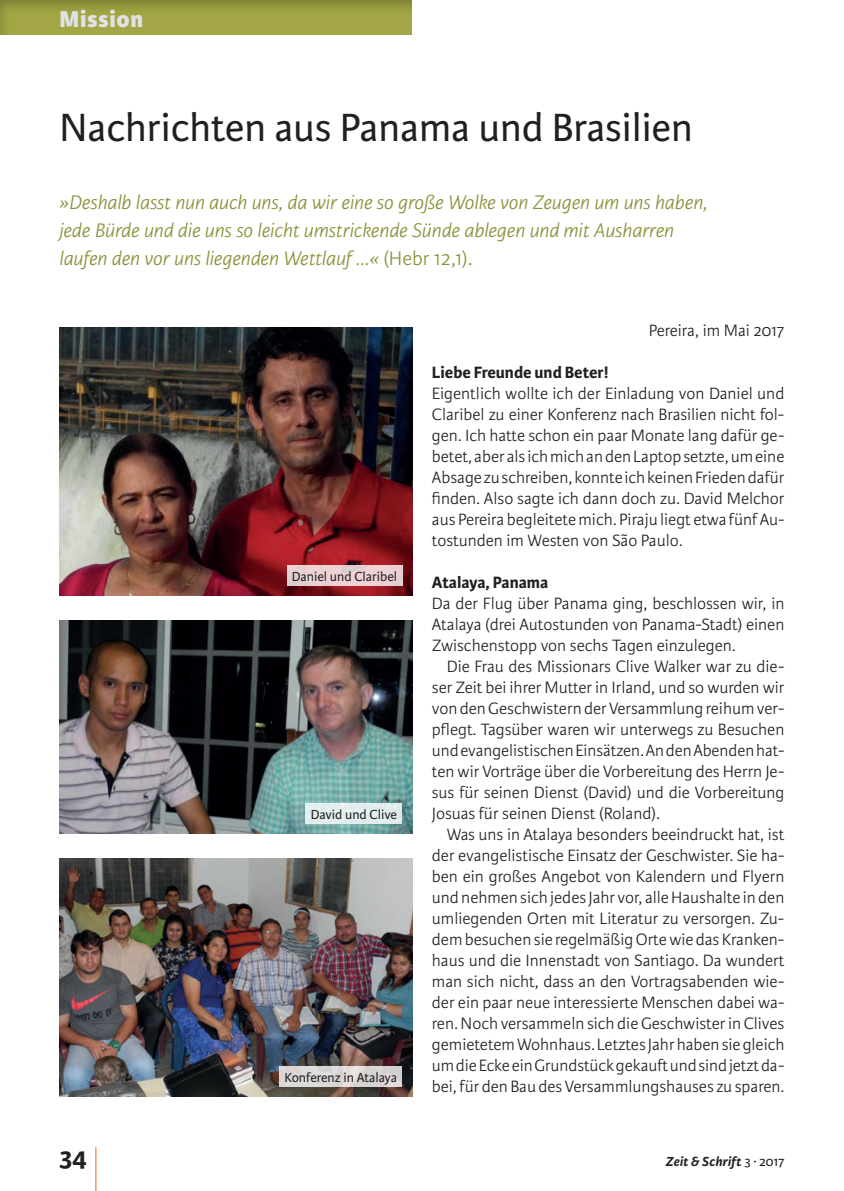
<style>
.page{position:relative;width:844px;height:1191px;background:#fff}
.page>*{position:absolute;margin:0;border:0;box-sizing:border-box;transform-origin:0 0}
.t1{font:300 59.5px "Karmina Sans Basic";color:#df7427;scale:.29 1}
.t2{font:42px "Karmina Sans Basic";color:#231f20}
.t3{font:700 28px "Karmina Sans Basic";color:#231f20}
.t4{font:800 24.5px "Karmina Sans Basic";letter-spacing:.025em;color:#e1e2e4}
.t5{font:italic 300 21px/28px "Karmina Sans Basic";color:#8c9139}
.t6{font:300 17.5px/21px "Karmina Sans Basic";color:#231f20;text-align:justify}
.t7{font:700 17.5px "Karmina Sans Basic";color:#231f20}
.t8{font:14px "Karmina Sans Basic";color:#231f20}
.t9{font:italic 700 14px "Karmina Sans Basic";letter-spacing:.015em;color:#231f20}
.s1{font-style:normal}
.s2{font-weight:400;font-style:normal}
</style>
<div class="page">
<div style="left:0;top:0;width:413px;height:35px;background:#231f20;opacity:.3"></div>
<img style="left:60px;top:620px;width:352px;height:213px">
<img style="left:60px;top:858px;width:352px;height:238px">
<img style="left:60px;top:327px;width:352px;height:268px">
<div style="left:306px;top:803px;width:96px;height:20px;background:#e3eeed"></div>
<svg style="left:279px;top:1066px;width:123px;height:20px;background:#dbd8d6"></svg>
<svg style="left:287px;top:565px;width:115px;height:20px;background:#e9d1d2"></svg>
<h3 class="t4" style="left:60px;top:4px;width:85px">Mission</h3>
<h2 class="t2" style="left:60px;top:104px;width:634px">Nachrichten aus Panama und Brasilien</h2>
<p class="t5" style="left:60px;top:189px;width:649px">»Deshalb lasst nun auch uns, da wir eine so große Wolke von Zeugen um uns haben, jede Bürde und die uns so leicht umstrickende Sünde ablegen und mit Ausharren laufen den vor uns liegenden Wettlauf …« <span class="s1">(Hebr 12,1).</span></p>
<p class="t8" style="left:292px;top:568px;width:107px">Daniel und Claribel</p>
<p class="t8" style="left:310px;top:806px;width:88px">David und Clive</p>
<p class="t8" style="left:284px;top:1069px;width:114px">Konferenz in Atalaya</p>
<p class="t6" style="left:648px;top:320px;width:137px">Pereira, im Mai 2017</p>
<p class="t7" style="left:432px;top:362px;width:178px">Liebe Freunde und Beter!</p>
<p class="t6" style="left:432px;top:383px;width:354px">Eigentlich wollte ich der Einladung von Daniel und Claribel zu einer Konferenz nach Brasilien nicht fol&shy;gen. Ich hatte schon ein paar Monate lang dafür ge&shy;betet, aber als ich mich an den Laptop setzte, um eine Absage zu schreiben, konnte ich keinen Frieden dafür finden. Also sagte ich dann doch zu. David Melchor aus Pereira begleitete mich. Piraju liegt etwa fünf Au&shy;tostunden im Westen von São Paulo.</p>
<p class="t7" style="left:432px;top:572px;width:118px">Atalaya, Panama</p>
<p class="t6" style="left:432px;top:593px;width:354px">Da der Flug über Panama ging, beschlossen wir, in Atalaya (drei Autostunden von Panama-Stadt) einen Zwischenstopp von sechs Tagen einzulegen.</p>
<p class="t6" style="left:432px;top:656px;width:354px;text-indent:15px">Die Frau des Missionars Clive Walker war zu die&shy;ser Zeit bei ihrer Mutter in Irland, und so wurden wir von den Geschwistern der Versammlung reihum ver&shy;pflegt. Tagsüber waren wir unterwegs zu Besuchen und evangelistischen Einsätzen. An den Abenden hat&shy;ten wir Vorträge über die Vorbereitung des Herrn Je&shy;sus für seinen Dienst (David) und die Vorbereitung Josuas für seinen Dienst (Roland).</p>
<p class="t6" style="left:432px;top:824px;width:354px;text-indent:15px">Was uns in Atalaya besonders beeindruckt hat, ist der evangelistische Einsatz der Geschwister. Sie ha&shy;ben ein großes Angebot von Kalendern und Flyern und nehmen sich jedes Jahr vor, alle Haushalte in den umliegenden Orten mit Literatur zu versorgen. Zu&shy;dem besuchen sie regelmäßig Orte wie das Kranken&shy;haus und die Innenstadt von Santiago. Da wundert man sich nicht, dass an den Vortragsabenden wie&shy;der ein paar neue interessierte Menschen dabei wa&shy;ren. Noch versammeln sich die Geschwister in Clives gemietetem Wohnhaus. Letztes Jahr haben sie gleich um die Ecke ein Grundstück gekauft und sind jetzt da&shy;bei, für den Bau des Versammlungshauses zu sparen.</p>
<h3 class="t3" style="left:60px;top:1141px;width:29px">34</h3>
<h1 class="t1" style="left:94px;top:1140px;width:17px">|</h1>
<p class="t9" style="left:665px;top:1153px;width:120px">Zeit &amp; Schrift <span class="s2">3 ∙ 2017</span></p>
</div>
